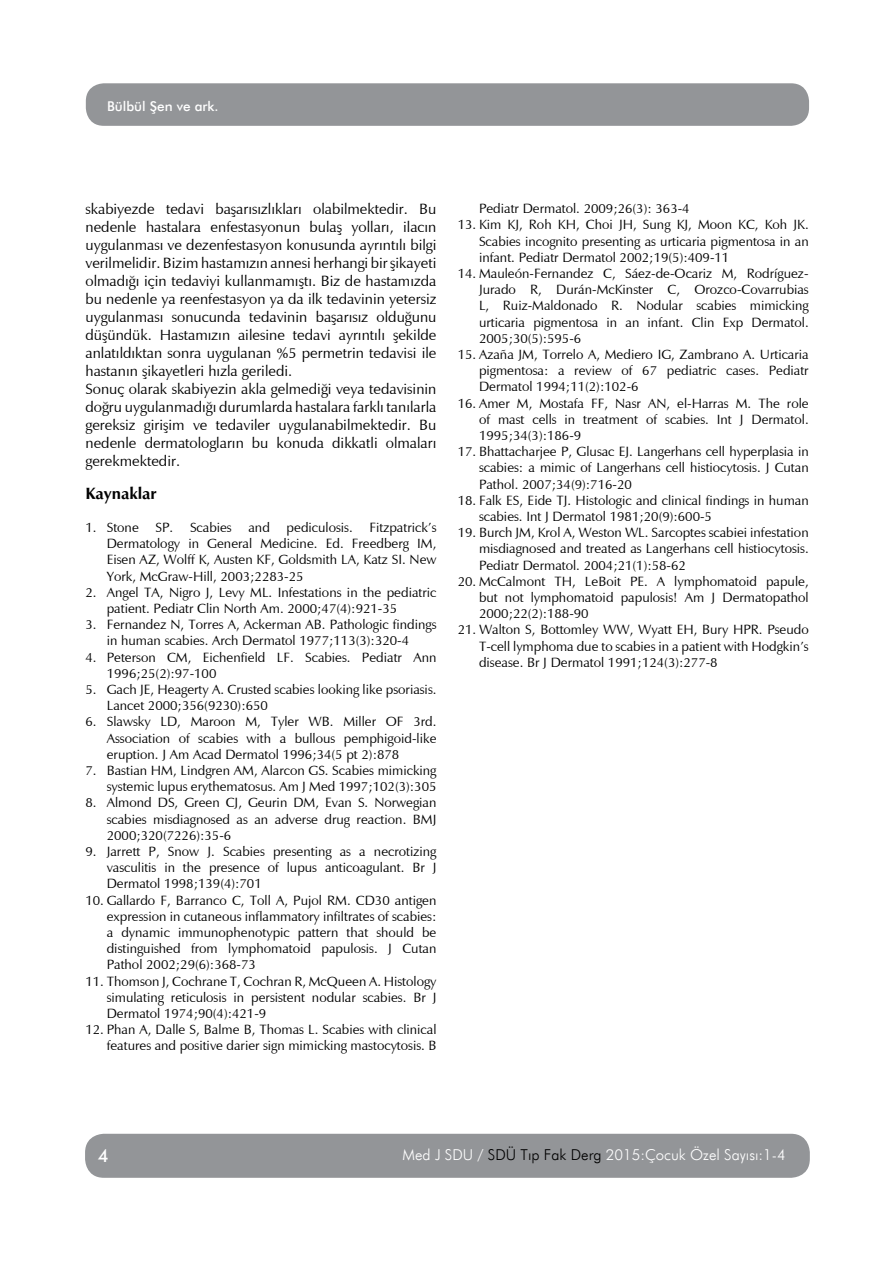
<style>
.page{position:relative;width:893px;height:1263px;background:#fff}
.page>*{position:absolute;margin:0;border:0;box-sizing:border-box;transform-origin:0 0}
.t1{font:500 18px "Futura BT";color:#fff}
.t2{font:700 16.5px "Zapf Humanist 601 BT";color:#000}
.t3{font:15px/18px "Zapf Humanist 601 BT";color:#000}
.t4{font:300 15px "Futura BT";color:#fff}
.t5{font:13.5px/16.2px "Zapf Humanist 601 BT";color:#000;text-align:justify}
.t6{font:500 13.5px "Futura BT";color:#fff}
.s1{color:#000}
</style>
<div class="page">
<div style="left:86px;top:83px;width:723px;height:43px;background:#939598;border-radius:18px"></div>
<div style="left:86px;top:1135px;width:723px;height:42px;background:#939598;border-radius:18px"></div>
<div style="left:85px;top:1134px;width:724px;height:44px;border:2px solid #939598;border-radius:18px"></div>
<p class="t6" style="left:107px;top:98px;width:113px">Bülbül Şen ve ark.</p>
<p class="t3" style="left:85px;top:200px;width:352px">skabiyezde tedavi başarısızlıkları olabilmektedir. Bu nedenle hastalara enfestasyonun bulaş yolları, ilacın uygulanması ve dezenfestasyon konusunda ayrıntılı bilgi verilmelidir. Bizim hastamızın annesi herhangi bir şikayeti olmadığı için tedaviyi kullanmamıştı. Biz de hastamızda bu nedenle ya reenfestasyon ya da ilk tedavinin yetersiz uygulanması sonucunda tedavinin başarısız olduğunu düşündük. Hastamızın ailesine tedavi ayrıntılı şekilde anlatıldıktan sonra uygulanan %5 permetrin tedavisi ile hastanın şikayetleri hızla geriledi.<br>Sonuç olarak skabiyezin akla gelmediği veya tedavisinin doğru uygulanmadığı durumlarda hastalara farklı tanılarla gereksiz girişim ve tedaviler uygulanabilmektedir. Bu nedenle dermatologların bu konuda dikkatli olmaları gerekmektedir.</p>
<p class="t2" style="left:85px;top:483px;width:73px">Kaynaklar</p>
<p class="t5" style="left:107px;top:519px;width:331px;text-indent:-21px">1. Stone SP. Scabies and pediculosis. Fitzpatrick’s Dermatology in General Medicine. Ed. Freedberg IM, Eisen AZ, Wolff K, Austen KF, Goldsmith LA, Katz SI. New York, McGraw-Hill, 2003;2283-25</p>
<p class="t5" style="left:107px;top:584px;width:331px;text-indent:-21px">2. Angel TA, Nigro J, Levy ML. Infestations in the pediatric patient. Pediatr Clin North Am. 2000;47(4):921-35</p>
<p class="t5" style="left:85px;top:616px;width:352px;text-align:center">3. Fernandez N, Torres A, Ackerman AB. Pathologic findings in human scabies. Arch Dermatol 1977;113(3):320-4</p>
<p class="t5" style="left:107px;top:649px;width:331px;text-indent:-21px">4. Peterson CM, Eichenfield LF. Scabies. Pediatr Ann<br>1996;25(2):97-100</p>
<p class="t5" style="left:107px;top:681px;width:331px;text-indent:-21px">5. Gach JE, Heagerty A. Crusted scabies looking like psoriasis.<br>Lancet 2000;356(9230):650</p>
<p class="t5" style="left:107px;top:714px;width:331px;text-indent:-21px">6. Slawsky LD, Maroon M, Tyler WB. Miller OF 3rd.<br>Association of scabies with a bullous pemphigoid-like eruption. J Am Acad Dermatol 1996;34(5 pt 2):878</p>
<p class="t5" style="left:85px;top:762px;width:352px;text-align:right">7. Bastian HM, Lindgren AM, Alarcon GS. Scabies mimicking systemic lupus erythematosus. Am J Med 1997;102(3):305</p>
<p class="t5" style="left:107px;top:795px;width:331px;text-indent:-21px">8. Almond DS, Green CJ, Geurin DM, Evan S. Norwegian scabies misdiagnosed as an adverse drug reaction. BMJ 2000;320(7226):35-6</p>
<p class="t5" style="left:107px;top:843px;width:331px;text-indent:-21px">9. Jarrett P, Snow J. Scabies presenting as a necrotizing vasculitis in the presence of lupus anticoagulant. Br J Dermatol 1998;139(4):701</p>
<p class="t5" style="left:107px;top:892px;width:331px;text-indent:-21px">10. Gallardo F, Barranco C, Toll A, Pujol RM. CD30 antigen expression in cutaneous inflammatory infiltrates of scabies: a dynamic immunophenotypic pattern that should be distinguished from lymphomatoid papulosis. J Cutan Pathol 2002;29(6):368-73</p>
<p class="t5" style="left:107px;top:973px;width:331px;text-indent:-21px">11. Thomson J, Cochrane T, Cochran R, McQueen A. Histology simulating reticulosis in persistent nodular scabies. Br J Dermatol 1974;90(4):421-9</p>
<p class="t5" style="left:85px;top:1021px;width:352px;text-align:right">12. Phan A, Dalle S, Balme B, Thomas L. Scabies with clinical features and positive darier sign mimicking mastocytosis. B</p>
<p class="t5" style="left:479px;top:200px;width:212px">Pediatr Dermatol. 2009;26(3): 363-4</p>
<p class="t5" style="left:479px;top:217px;width:331px;text-indent:-21px">13. Kim KJ, Roh KH, Choi JH, Sung KJ, Moon KC, Koh JK.<br>Scabies incognito presenting as urticaria pigmentosa in an infant. Pediatr Dermatol 2002;19(5):409-11</p>
<p class="t5" style="left:479px;top:265px;width:331px;text-indent:-21px">14. Mauleón-Fernandez C, Sáez-de-Ocariz M, Rodríguez-Jurado R, Durán-McKinster C, Orozco-Covarrubias L, Ruiz-Maldonado R. Nodular scabies mimicking urticaria pigmentosa in an infant. Clin Exp Dermatol.<br>2005;30(5):595-6</p>
<p class="t5" style="left:479px;top:346px;width:331px;text-indent:-21px">15. Azaña JM, Torrelo A, Mediero IG, Zambrano A. Urticaria pigmentosa: a review of 67 pediatric cases. Pediatr Dermatol 1994;11(2):102-6</p>
<p class="t5" style="left:479px;top:395px;width:331px;text-indent:-21px">16. Amer M, Mostafa FF, Nasr AN, el-Harras M. The role of mast cells in treatment of scabies. Int J Dermatol.<br>1995;34(3):186-9</p>
<p class="t5" style="left:479px;top:443px;width:331px;text-indent:-21px">17. Bhattacharjee P, Glusac EJ. Langerhans cell hyperplasia in scabies: a mimic of Langerhans cell histiocytosis. J Cutan Pathol. 2007;34(9):716-20</p>
<p class="t5" style="left:479px;top:492px;width:331px;text-indent:-21px">18. Falk ES, Eide TJ. Histologic and clinical findings in human scabies. Int J Dermatol 1981;20(9):600-5</p>
<p class="t5" style="left:479px;top:524px;width:331px;text-indent:-21px">19. Burch JM, Krol A, Weston WL. Sarcoptes scabiei infestation misdiagnosed and treated as Langerhans cell histiocytosis.<br>Pediatr Dermatol. 2004;21(1):58-62</p>
<p class="t5" style="left:479px;top:573px;width:331px;text-indent:-21px">20. McCalmont TH, LeBoit PE. A lymphomatoid papule, but not lymphomatoid papulosis! Am J Dermatopathol 2000;22(2):188-90</p>
<p class="t5" style="left:479px;top:622px;width:331px;text-indent:-21px">21. Walton S, Bottomley WW, Wyatt EH, Bury HPR. Pseudo T-cell lymphoma due to scabies in a patient with Hodgkin’s disease. Br J Dermatol 1991;124(3):277-8</p>
<h1 class="t1" style="left:98px;top:1145px;width:12px">4</h1>
<p class="t4" style="left:402px;top:1146px;width:384px">Med J SDU / <span class="s1">SDÜ Tıp Fak Derg</span> 2015:Çocuk Özel Sayısı:1-4</p>
</div>
